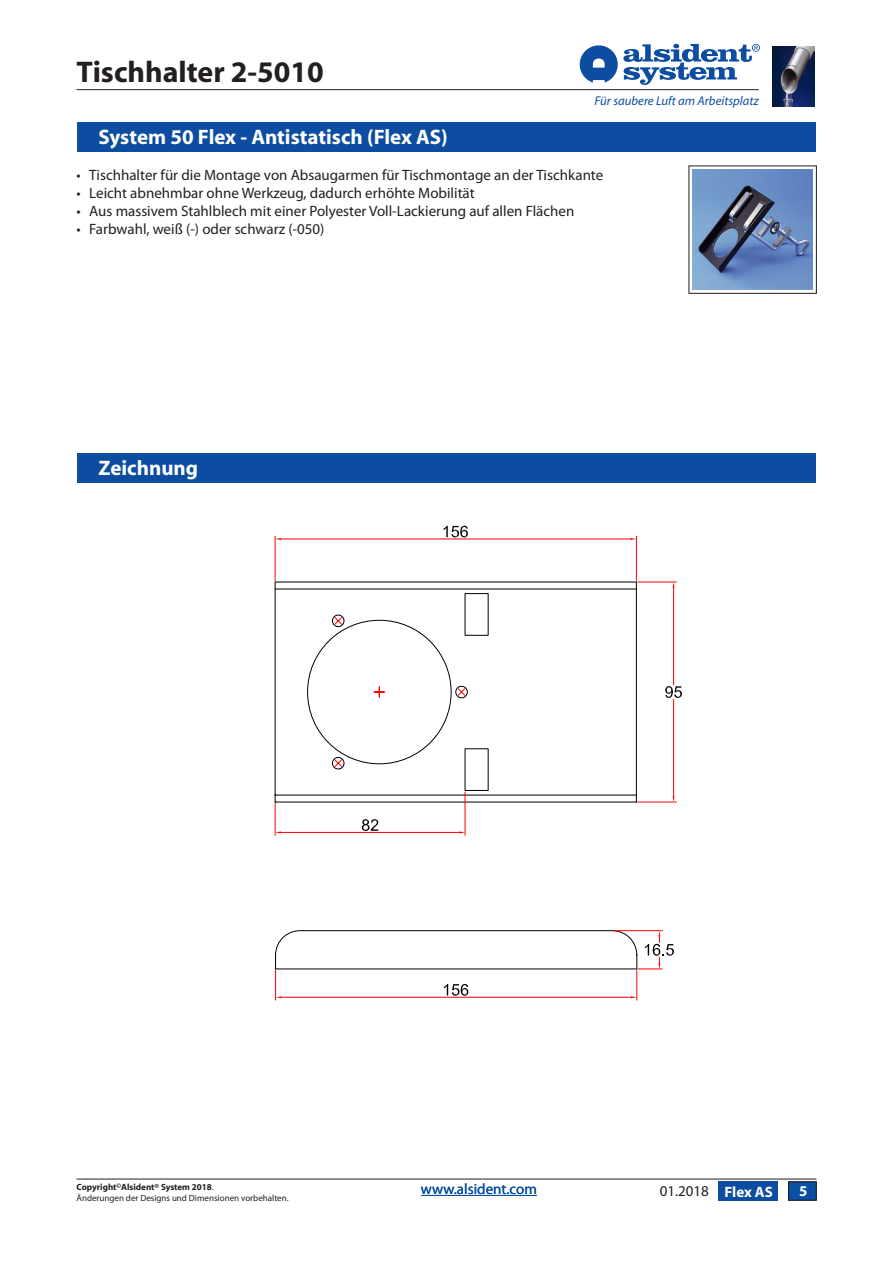
<style>
.page{position:relative;width:893px;height:1263px;background:#fff}
.page>*{position:absolute;margin:0;border:0;box-sizing:border-box;transform-origin:0 0}
.Overskrift{font:700 30px "Myriad";color:#231f20}
.Bjælketekst{font:700 21px "Myriad";color:#fff}
.Punktopstilling{font:15px "Myriad Pro";color:#231f20}
.Billedtekst{font:15px "Myriad Pro";color:#094fa3}
.Skematekst{font:15px "Myriad Pro";color:#231f20}
.Sidetal{font:700 15px "Myriad";letter-spacing:-.005em;color:#fff}
.t1{font:italic 12.75px "Myriad";color:#0d4da1}
.Brødtekst{font:9px/10.5px "Myriad Pro";color:#231f20}
.s1{font-family:"Myriad";font-weight:700}
</style>
<div class="page">
<img style="left:772px;top:47px;width:43px;height:60px">
<hr style="left:77px;top:89px;width:682px;height:1px;background:#231f20">
<hr style="left:77px;top:1179px;width:739px;height:1px;background:#231f20">
<svg style="left:580px;top:44px;width:180px;height:41px"></svg>
<img style="left:693px;top:169px;width:120px;height:120px">
<svg style="left:274px;top:590px;width:363px;height:213px"></svg>
<hr style="left:638px;top:582px;width:38px;height:1px;background:#f00">
<hr style="left:638px;top:802px;width:38px;height:1px;background:#f00">
<hr style="left:673px;top:588px;width:1px;height:97px;background:#f00">
<hr style="left:673px;top:699px;width:1px;height:97px;background:#f00">
<svg style="left:665px;top:686px;width:17px;height:12px"></svg>
<svg style="left:274px;top:526px;width:363px;height:64px"></svg>
<svg style="left:307px;top:613px;width:161px;height:158px"></svg>
<hr style="left:275px;top:803px;width:1px;height:32px;background:#f00">
<hr style="left:465px;top:792px;width:1px;height:43px;background:#f00">
<hr style="left:281px;top:832px;width:178px;height:1px;background:#f00">
<svg style="left:361px;top:819px;width:19px;height:14px"></svg>
<svg style="left:275px;top:930px;width:362px;height:71px"></svg>
<hr style="left:636px;top:970px;width:1px;height:30px;background:#f00">
<hr style="left:275px;top:970px;width:1px;height:30px;background:#f00">
<hr style="left:281px;top:997px;width:350px;height:1px;background:#f00">
<svg style="left:631px;top:996px;width:6px;height:2px"></svg>
<svg style="left:444px;top:984px;width:25px;height:13px"></svg>
<hr style="left:614px;top:930px;width:48px;height:1px;background:#f00">
<svg style="left:638px;top:931px;width:36px;height:38px"></svg>
<div style="left:719px;top:1181px;width:59px;height:19px;background:#0d4da1"></div>
<div style="left:77px;top:453px;width:739px;height:30px;background:#0d4da1"></div>
<div style="left:77px;top:122px;width:739px;height:29px;background:#0d4da1"></div>
<hr style="left:421px;top:1195px;width:116px;height:1px;background:#094fa3">
<div style="left:788px;top:1182px;width:28px;height:18px;background:#094fa3"></div>
<p class="Overskrift" style="left:77px;top:56px;width:249px">Tischhalter 2-5010</p>
<p class="Bjælketekst" style="left:98px;top:126px;width:351px">System 50 Flex - Antistatisch (Flex AS)</p>
<p class="t1" style="left:594px;top:94px;width:166px">Für saubere Luft am Arbeitsplatz</p>
<p class="Punktopstilling" style="left:77px;top:166px;width:528px">• Tischhalter für die Montage von Absaugarmen für Tischmontage an der Tischkante</p>
<p class="Punktopstilling" style="left:77px;top:184px;width:400px">• Leicht abnehmbar ohne Werkzeug, dadurch erhöhte Mobilität</p>
<p class="Punktopstilling" style="left:77px;top:202px;width:499px">• Aus massivem Stahlblech mit einer Polyester Voll-Lackierung auf allen Flächen</p>
<p class="Punktopstilling" style="left:77px;top:220px;width:249px">• Farbwahl, weiß (-) oder schwarz (-050)</p>
<p class="Bjælketekst" style="left:98px;top:458px;width:101px">Zeichnung</p>
<p class="Brødtekst" style="left:77px;top:1182px;width:214px"><span class="s1">Copyright</span><sup>©</sup><span class="s1">Alsident® System 2018</span>.<br>Änderungen der Designs und Dimensionen vorbehalten.</p>
<p class="Billedtekst" style="left:421px;top:1180px;width:117px">www.alsident.com</p>
<p class="Skematekst" style="left:660px;top:1182px;width:51px">01.2018</p>
<p class="Sidetal" style="left:725px;top:1184px;width:50px">Flex AS</p>
<p class="Sidetal" style="left:799px;top:1183px;width:10px">5</p>
</div>
